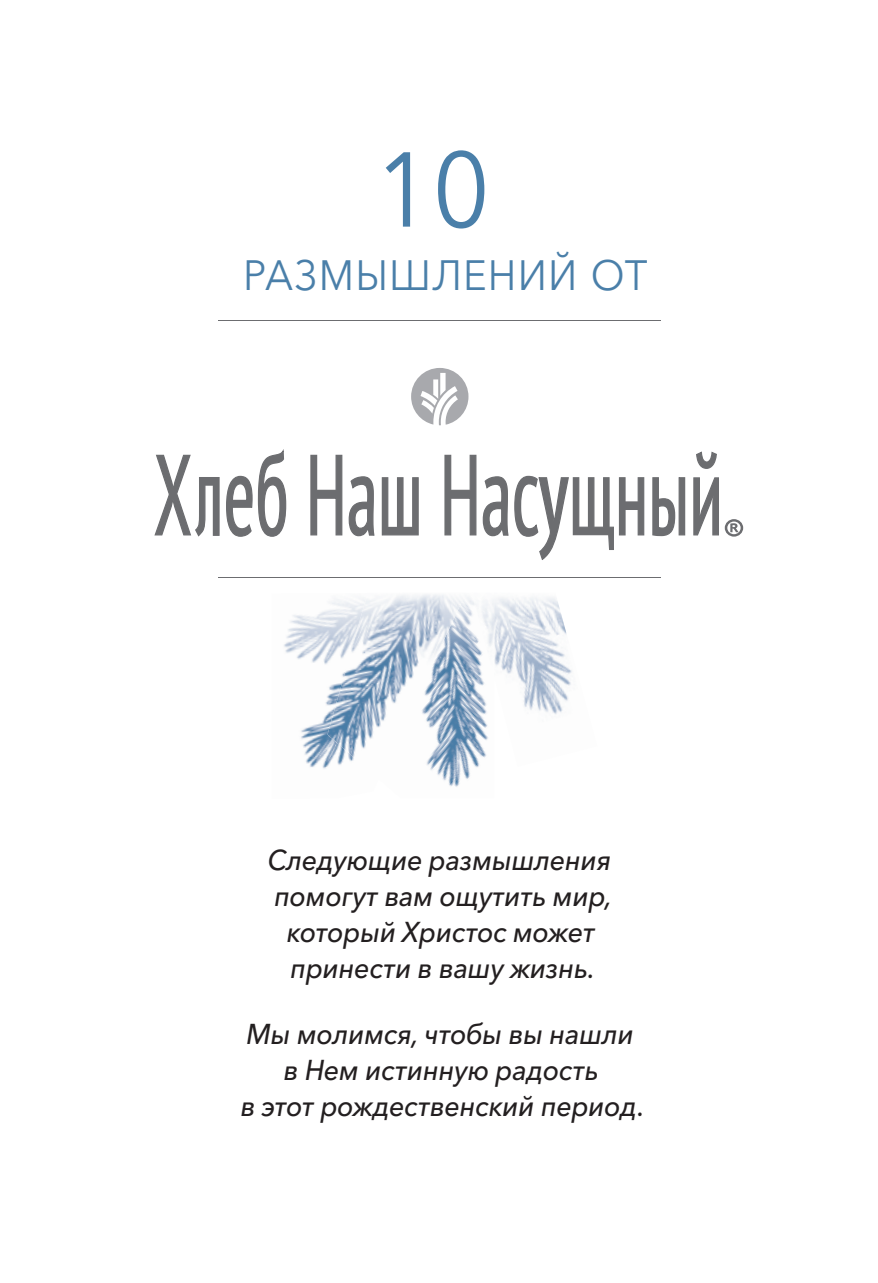
<style>
.page{position:relative;width:878px;height:1283px;background:#fff}
.page>*{position:absolute;margin:0;border:0;box-sizing:border-box;transform-origin:0 0}
.t1{font:105px "Avenir Next Cyr";color:#4a7fa9;scale:.95 1}
.t2{font:42px "Avenir Next Cyr";letter-spacing:.03em;color:#4a7fa9;scale:.95 1}
.t3{font:italic 500 28.5px/36px "Avenir Next Cyr";letter-spacing:-.01em;color:#231f20;text-align:center;scale:.95 1}
</style>
<div class="page">
<hr style="left:218px;top:577px;width:443px;height:1px;background:#6c6d70">
<svg style="left:411px;top:368px;width:57px;height:57px"></svg>
<hr style="left:218px;top:320px;width:443px;height:1px;background:#6c6d70">
<img style="left:494px;top:597px;width:78px;height:118px">
<img style="left:443px;top:597px;width:45px;height:190px">
<img style="left:472px;top:597px;width:22px;height:80px">
<img style="left:284px;top:610px;width:43px;height:159px">
<img style="left:327px;top:594px;width:139px;height:185px">
<svg style="left:226px;top:449px;width:60px;height:88px"></svg>
<svg style="left:310px;top:455px;width:32px;height:80px"></svg>
<svg style="left:348px;top:476px;width:26px;height:60px"></svg>
<svg style="left:382px;top:477px;width:37px;height:58px"></svg>
<svg style="left:444px;top:455px;width:32px;height:80px"></svg>
<svg style="left:482px;top:476px;width:26px;height:60px"></svg>
<svg style="left:652px;top:477px;width:33px;height:59px"></svg>
<svg style="left:514px;top:476px;width:130px;height:84px"></svg>
<svg style="left:154px;top:455px;width:66px;height:81px"></svg>
<svg style="left:693px;top:451px;width:50px;height:85px"></svg>
<h1 class="t1" style="left:374px;top:127px;width:123px">10</h1>
<h2 class="t2" style="left:243px;top:250px;width:427px">РАЗМЫШЛЕНИЙ ОТ</h2>
<p class="t3" style="left:268px;top:842px;width:364px">Следующие размышления помогут вам ощутить мир, который Христос может принести в вашу жизнь.</p>
<p class="t3" style="left:241px;top:1016px;width:426px">Мы молимся, чтобы вы нашли в Нем истинную радость<br>в этот рождественский период.</p>
</div>
